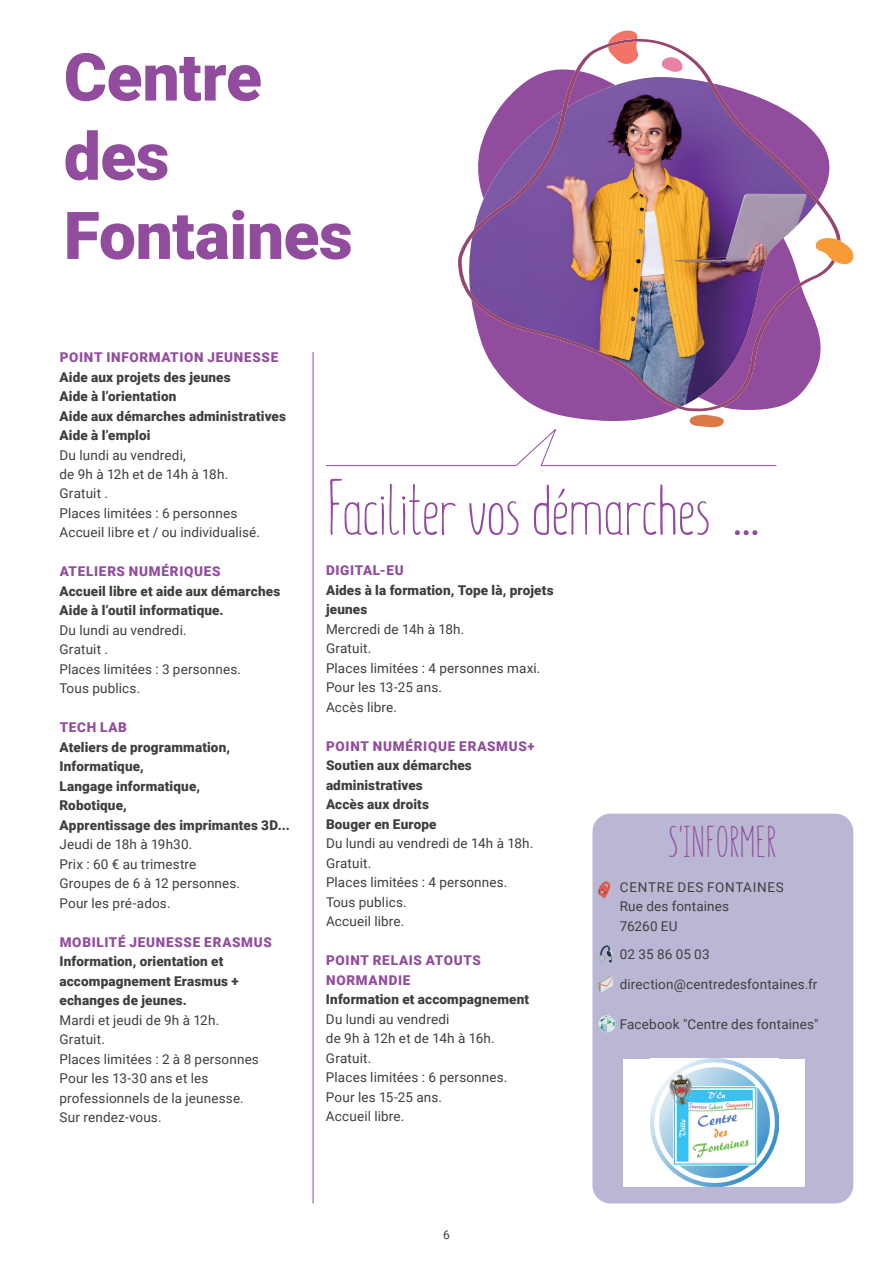
<style>
.page{position:relative;width:893px;height:1263px;background:#fff}
.page>*{position:absolute;margin:0;border:0;box-sizing:border-box;transform-origin:0 0}
.t1{font:300 78px "Summer Font";letter-spacing:-.01em;color:#924c9d}
.t2{font:900 66px/79.2px "Roboto";letter-spacing:-.01em;color:#924c9d}
.t3{font:300 43.5px "Summer Font";color:#924c9d}
.t4{font:13.5px/19.5px "Roboto";letter-spacing:.01em;color:#3e3e3f}
.t5{font:900 13.5px/19.5px "Roboto";letter-spacing:.01em;color:#3e3e3f}
.t6{font:900 13.5px/19.5px "Roboto";letter-spacing:.055em;color:#924c9d}
.t7{font:12px "Roboto";color:#3e3e3f}
</style>
<div class="page">
<hr style="left:313px;top:352px;width:1px;height:851px;background:#924c9d">
<svg style="left:458px;top:39px;width:382px;height:375px"></svg>
<svg style="left:474px;top:30px;width:164px;height:200px"></svg>
<svg style="left:814px;top:236px;width:40px;height:28px"></svg>
<svg style="left:326px;top:415px;width:451px;height:51px"></svg>
<svg style="left:662px;top:57px;width:21px;height:15px"></svg>
<div style="left:592px;top:814px;width:261px;height:389px;background:#bab7d4;border-radius:18px"></div>
<svg style="left:598px;top:881px;width:12px;height:17px"></svg>
<svg style="left:598px;top:945px;width:15px;height:17px"></svg>
<svg style="left:598px;top:975px;width:15px;height:17px"></svg>
<svg style="left:598px;top:1015px;width:17px;height:17px"></svg>
<div style="left:624px;top:1059px;width:181px;height:127px;background:#fff"></div>
<img style="left:651px;top:1059px;width:127px;height:127px">
<h2 class="t2" style="left:64px;top:35px;width:290px">Centre des<br>Fontaines</h2>
<p class="t6" style="left:60px;top:347px;width:220px">POINT INFORMATION JEUNESSE</p>
<p class="t5" style="left:60px;top:366px;width:228px">Aide aux projets des jeunes<br>Aide à l’orientation<br>Aide aux démarches administratives<br>Aide à l’emploi</p>
<p class="t4" style="left:60px;top:444px;width:202px">Du lundi au vendredi,<br>de 9h à 12h et de 14h à 18h.<br>Gratuit .<br>Places limitées : 6 personnes<br>Accueil libre et / ou individualisé.</p>
<p class="t6" style="left:60px;top:561px;width:162px">ATELIERS NUMÉRIQUES</p>
<p class="t5" style="left:60px;top:581px;width:222px">Accueil libre et aide aux démarches<br>Aide à l’outil informatique.</p>
<p class="t4" style="left:60px;top:620px;width:183px">Du lundi au vendredi.<br>Gratuit .<br>Places limitées : 3 personnes.<br>Tous publics.</p>
<p class="t6" style="left:60px;top:717px;width:69px">TECH LAB</p>
<p class="t5" style="left:60px;top:737px;width:232px">Ateliers de programmation,<br>Informatique,<br>Langage informatique,<br>Robotique,<br>Apprentissage des imprimantes 3D...</p>
<p class="t4" style="left:60px;top:834px;width:182px">Jeudi de 18h à 19h30.<br>Prix : 60 € au trimestre<br>Groupes de 6 à 12 personnes.<br>Pour les pré-ados.</p>
<p class="t6" style="left:60px;top:932px;width:214px">MOBILITÉ JEUNESSE ERASMUS</p>
<p class="t5" style="left:60px;top:951px;width:181px">Information, orientation et accompagnement Erasmus + echanges de jeunes.</p>
<p class="t4" style="left:60px;top:1010px;width:201px">Mardi et jeudi de 9h à 12h.<br>Gratuit.<br>Places limitées : 2 à 8 personnes<br>Pour les 13-30 ans et les professionnels de la jeunesse.<br>Sur rendez-vous.</p>
<h1 class="t1" style="left:326px;top:461px;width:434px">Faciliter vos démarches ...</h1>
<p class="t6" style="left:326px;top:560px;width:79px">DIGITAL-EU</p>
<p class="t5" style="left:326px;top:580px;width:229px">Aides à la formation, Tope là, projets jeunes</p>
<p class="t4" style="left:326px;top:619px;width:216px">Mercredi de 14h à 18h.<br>Gratuit.<br>Places limitées : 4 personnes maxi.<br>Pour les 13-25 ans.<br>Accès libre.</p>
<p class="t6" style="left:326px;top:736px;width:210px">POINT NUMÉRIQUE ERASMUS+</p>
<p class="t5" style="left:326px;top:755px;width:147px">Soutien aux démarches administratives<br>Accès aux droits<br>Bouger en Europe</p>
<p class="t4" style="left:326px;top:833px;width:209px">Du lundi au vendredi de 14h à 18h.<br>Gratuit.<br>Places limitées : 4 personnes.<br>Tous publics.<br>Accueil libre.</p>
<p class="t6" style="left:326px;top:950px;width:156px">POINT RELAIS ATOUTS<br>NORMANDIE</p>
<p class="t5" style="left:326px;top:989px;width:205px">Information et accompagnement</p>
<p class="t4" style="left:326px;top:1009px;width:183px">Du lundi au vendredi<br>de 9h à 12h et de 14h à 16h.<br>Gratuit.<br>Places limitées : 6 personnes.<br>Pour les 15-25 ans.<br>Accueil libre.</p>
<h3 class="t3" style="left:668px;top:816px;width:110px">S'INFORMER</h3>
<p class="t4" style="left:620px;top:877px;width:166px">CENTRE DES FONTAINES<br>Rue des fontaines<br>76260 EU</p>
<p class="t4" style="left:620px;top:939px;width:199px;line-height:29.7px">02 35 86 05 03 direction@centredesfontaines.fr</p>
<p class="t4" style="left:620px;top:1014px;width:200px">Facebook "Centre des fontaines"</p>
<p class="t7" style="left:443px;top:1226px;width:8px">6</p>
</div>
